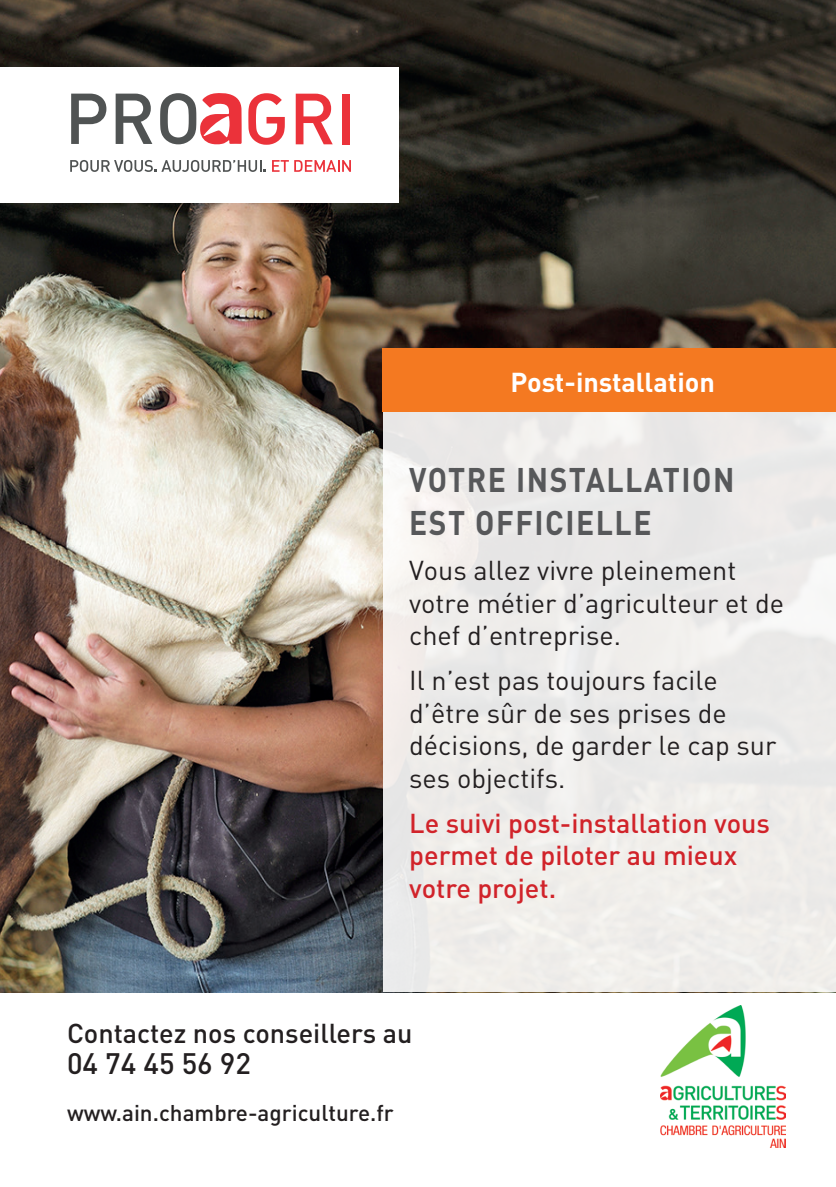
<style>
.page{position:relative;width:836px;height:1187px;background:#fff}
.page>*{position:absolute;margin:0;border:0;box-sizing:border-box;transform-origin:0 0}
.t1{font:700 33.75px/42.8px "DIN";letter-spacing:.05em;color:#57585a;scale:.89 1}
.t2{font:500 29.25px "DIN";color:#231f20}
.t3{font:27px/32.4px "DIN";color:#231f20}
.t4{font:500 27px/32.4px "DIN";color:#d1232a}
.t5{font:500 27px "DIN";color:#231f20}
.t6{font:700 27px "DIN";color:#fff}
.t7{font:500 22.5px "DIN";color:#231f20}
</style>
<div class="page">
<img style="left:0;top:0;width:836px;height:992px">
<div style="left:0;top:67px;width:399px;height:135px;background:#fff"></div>
<svg style="left:70px;top:160px;width:196px;height:12px"></svg>
<svg style="left:272px;top:160px;width:79px;height:12px"></svg>
<svg style="left:71px;top:94px;width:35px;height:50px"></svg>
<svg style="left:116px;top:94px;width:36px;height:50px"></svg>
<svg style="left:160px;top:93px;width:82px;height:52px"></svg>
<svg style="left:248px;top:93px;width:37px;height:52px"></svg>
<svg style="left:296px;top:94px;width:37px;height:50px"></svg>
<div style="left:342px;top:94px;width:8px;height:50px;background:#eb323a"></div>
<div style="left:383px;top:412px;width:453px;height:580px;background:#edebe9"></div>
<img style="left:660px;top:1005px;width:125px;height:142px">
<div style="left:383px;top:348px;width:453px;height:64px;background:#f47921"></div>
<p class="t6" style="left:510px;top:364px;width:206px">Post-installation</p>
<p class="t1" style="left:409px;top:457px;width:367px">VOTRE INSTALLATION<br>EST OFFICIELLE</p>
<p class="t3" style="left:409px;top:554px;width:376px">Vous allez vivre pleinement votre métier d’agriculteur et de chef d’entreprise.</p>
<p class="t3" style="left:409px;top:663px;width:368px">Il n’est pas toujours facile d’être sûr de ses prises de décisions, de garder le cap sur ses objectifs.</p>
<p class="t4" style="left:409px;top:805px;width:362px">Le suivi post-installation vous permet de piloter au mieux votre projet.</p>
<p class="t5" style="left:67px;top:1015px;width:347px">Contactez nos conseillers au</p>
<p class="t2" style="left:67px;top:1045px;width:185px">04 74 45 56 92</p>
<p class="t7" style="left:67px;top:1097px;width:328px">www.ain.chambre-agriculture.fr</p>
</div>
